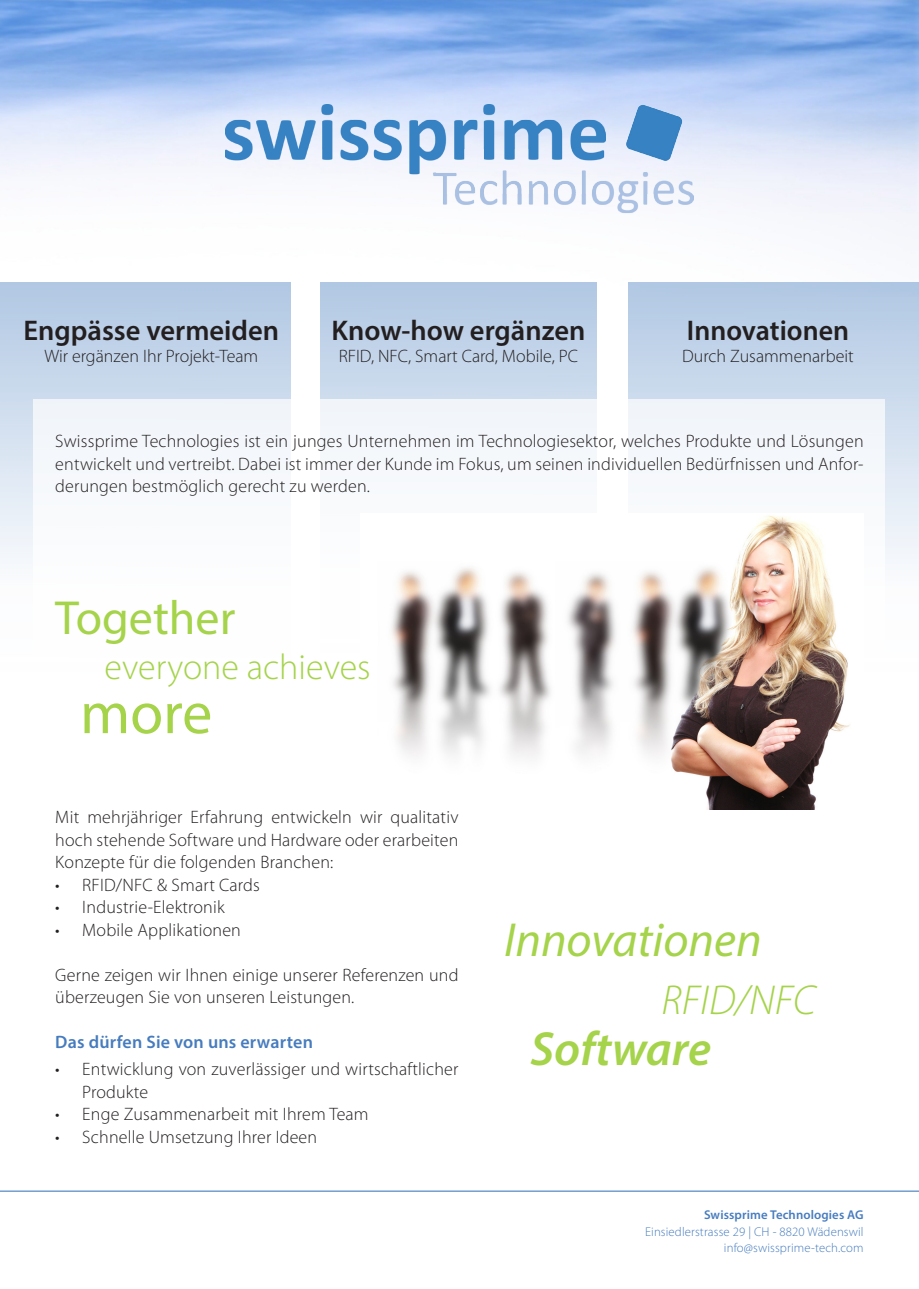
<style>
.page{position:relative;width:919px;height:1289px;background:#fff}
.page>*{position:absolute;margin:0;border:0;box-sizing:border-box;transform-origin:0 0}
.t1{font:60px "Myriad Pro";color:#a5d34a}
.t2{font:italic 48px "Myriad Pro";color:#a5d34a}
.t3{font:48px "Myriad Pro";color:#a5d34a}
.t4{font:italic 600 48px "Myriad Pro";letter-spacing:.005em;color:#a5d34a}
.t5{font:italic 300 42px "Myriad Pro";color:#a5d34a}
.t6{font:300 36px "Myriad Pro";color:#a5d34a}
.t7{font:600 28.5px "Myriad Pro";color:#231f20}
.t8{font:300 18px/22.5px "Myriad Pro";letter-spacing:.01em;color:#231f20;text-align:justify}
.t9{font:600 18px "Myriad Pro";letter-spacing:.01em;color:#467cbe}
.t10{font:300 12.75px "Myriad Pro";letter-spacing:.01em;color:#467cbe}
.t11{font:600 12.75px "Myriad Pro";letter-spacing:.01em;color:#467cbe}
</style>
<div class="page">
<img style="left:0;top:0;width:918px;height:296px">
<img style="left:0;top:282px;width:290px;height:281px">
<img style="left:320px;top:282px;width:277px;height:117px">
<img style="left:628px;top:282px;width:290px;height:282px">
<img style="left:34px;top:399px;width:850px;height:165px">
<hr style="left:0;top:1190px;width:918px;height:1px;background:#467cbe">
<img style="left:225px;top:104px;width:468px;height:111px">
<img style="left:360px;top:513px;width:503px;height:296px">
<p class="t7" style="left:24px;top:312px;width:257px">Engpässe vermeiden</p>
<p class="t8" style="left:44px;top:344px;width:215px">Wir ergänzen Ihr Projekt-Team</p>
<p class="t7" style="left:331px;top:312px;width:255px">Know-how ergänzen</p>
<p class="t8" style="left:338px;top:344px;width:241px">RFID, NFC, Smart Card, Mobile, PC</p>
<p class="t7" style="left:686px;top:312px;width:164px">Innovationen</p>
<p class="t8" style="left:682px;top:344px;width:173px">Durch Zusammenarbeit</p>
<p class="t8" style="left:55px;top:430px;width:809px">Swissprime Technologies ist ein junges Unternehmen im Technologiesektor, welches Produkte und Lösungen entwickelt und vertreibt. Dabei ist immer der Kunde im Fokus, um seinen individuellen Bedürfnissen und Anfor&shy;derungen bestmöglich gerecht zu werden.</p>
<p class="t3" style="left:55px;top:588px;width:181px">Together</p>
<p class="t6" style="left:105px;top:645px;width:267px">everyone achieves</p>
<p class="t1" style="left:80px;top:676px;width:134px">more</p>
<p class="t8" style="left:55px;top:805px;width:404px">Mit mehrjähriger Erfahrung entwickeln wir qualitativ hoch stehende Software und Hardware oder erarbeiten Konzepte für die folgenden Branchen:</p>
<p class="t8" style="left:55px;top:873px;width:206px">• RFID/NFC &amp; Smart Cards</p>
<p class="t8" style="left:55px;top:895px;width:171px">• Industrie-Elektronik</p>
<p class="t8" style="left:55px;top:918px;width:187px">• Mobile Applikationen</p>
<p class="t8" style="left:55px;top:963px;width:404px">Gerne zeigen wir Ihnen einige unserer Referenzen und überzeugen Sie von unseren Leistungen.</p>
<p class="t9" style="left:55px;top:1030px;width:259px">Das dürfen Sie von uns erwarten</p>
<p class="t8" style="left:82px;top:1057px;width:377px;text-indent:-27px">• Entwicklung von zuverlässiger und wirtschaftlicher<br>Produkte</p>
<p class="t8" style="left:55px;top:1102px;width:315px">• Enge Zusammenarbeit mit Ihrem Team</p>
<p class="t8" style="left:55px;top:1125px;width:263px">• Schnelle Umsetzung Ihrer Ideen</p>
<p class="t2" style="left:504px;top:910px;width:259px">Innovationen</p>
<p class="t5" style="left:661px;top:974px;width:156px">RFID/NFC</p>
<p class="t4" style="left:530px;top:1018px;width:182px">Software</p>
<p class="t11" style="left:704px;top:1206px;width:161px">Swissprime Technologies AG</p>
<p class="t10" style="left:645px;top:1223px;width:220px">Einsiedlerstrasse 29 | CH - 8820 Wädenswil</p>
<p class="t10" style="left:724px;top:1240px;width:141px">info@swissprime-tech.com</p>
</div>
